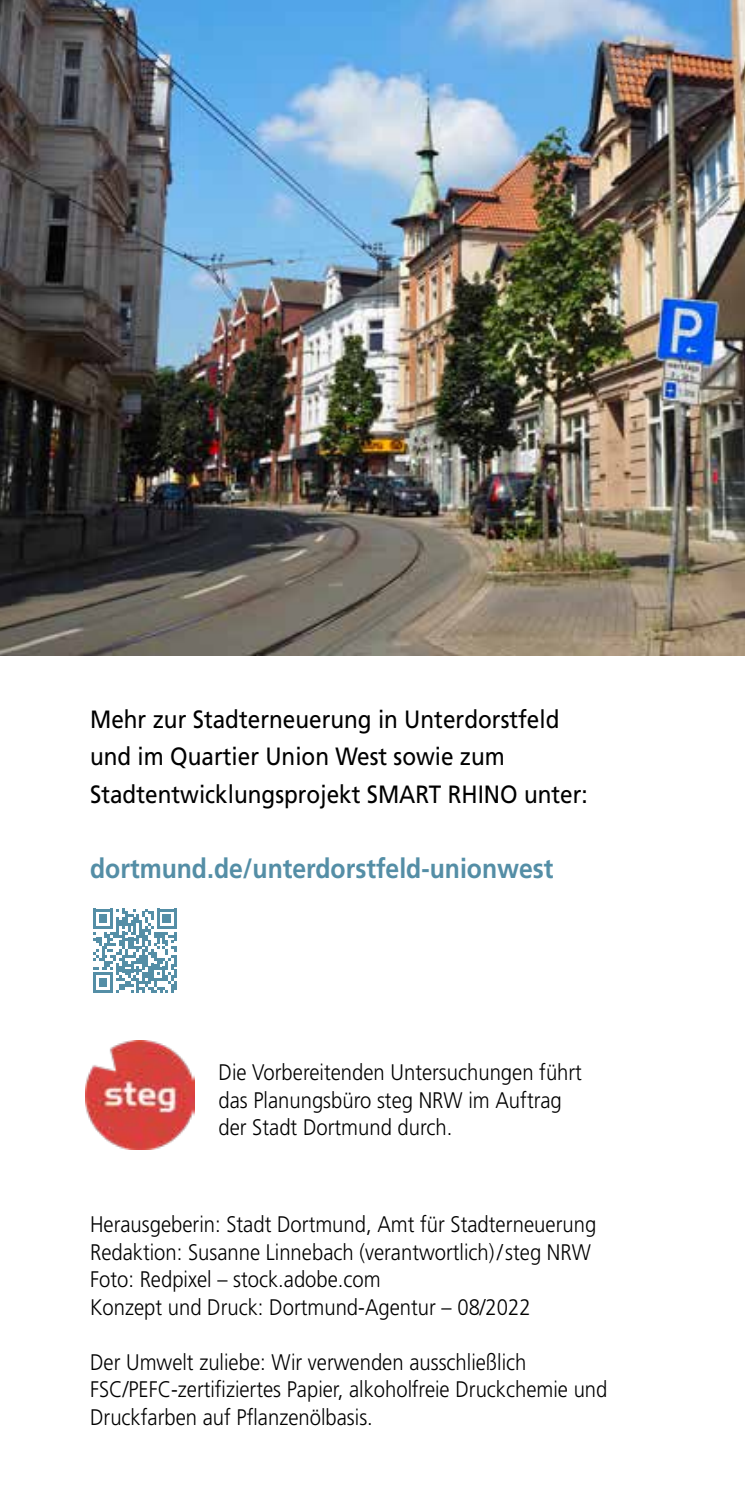
<style>
.page{position:relative;width:745px;height:1489px;background:#fff}
.page>*{position:absolute;margin:0;border:0;box-sizing:border-box;transform-origin:0 0}
.t1{font:700 27.5px "Frutiger LT Com";color:#548ea6;scale:.9 1}
.t2{font:25px/37.5px "Frutiger LT Pro";color:#000;scale:.9 1}
.t3{font:300 22.5px/27.5px "Frutiger LT Pro";color:#000;scale:.9 1}
</style>
<div class="page">
<img style="left:0;top:0;width:744px;height:656px">
<svg style="left:93px;top:908px;width:84px;height:84px"></svg>
<img style="left:85px;top:1040px;width:109px;height:109px">
<p class="t2" style="left:90px;top:700px;width:554px">Mehr zur Stadterneuerung in Unterdorstfeld und im Quartier Union West sowie zum<br>Stadtentwicklungsprojekt SMART RHINO unter:</p>
<p class="t1" style="left:90px;top:852px;width:516px">dortmund.de/unterdorstfeld-unionwest</p>
<p class="t3" style="left:218px;top:1059px;width:405px">Die Vorbereitenden Untersuchungen führt das Planungsbüro steg NRW im Auftrag der Stadt Dortmund durch.</p>
<p class="t3" style="left:90px;top:1210px;width:563px">Herausgeberin: Stadt Dortmund, Amt für Stadterneuerung Redaktion: Susanne Linnebach (verantwortlich)/steg NRW Foto: Redpixel – stock.adobe.com<br>Konzept und Druck: Dortmund-Agentur – 08/2022</p>
<p class="t3" style="left:90px;top:1347px;width:576px">Der Umwelt zuliebe: Wir verwenden ausschließlich<br>FSC/PEFC-zertifiziertes Papier, alkoholfreie Druckchemie und<br>Druckfarben auf Pflanzenölbasis.</p>
</div>
